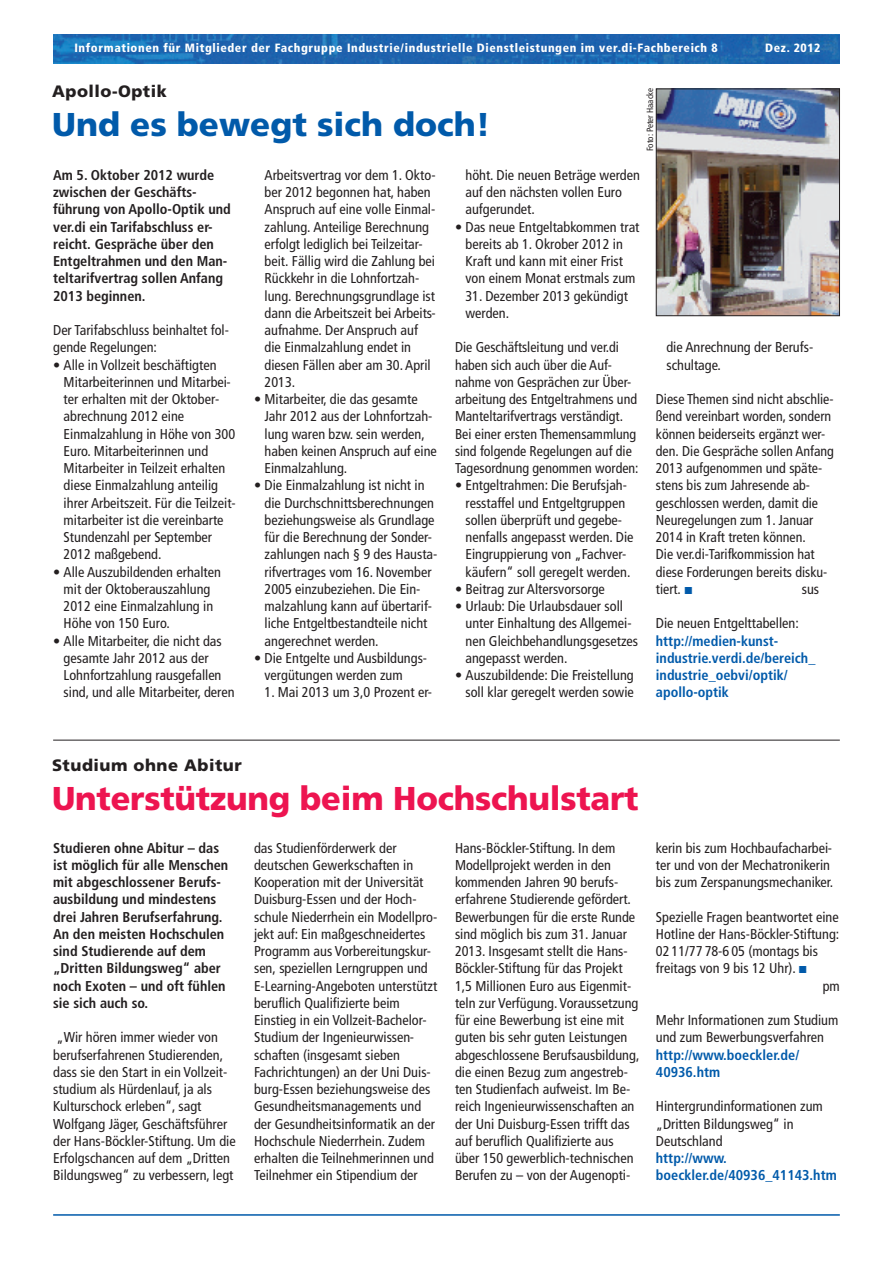
<style>
.page{position:relative;width:893px;height:1263px;background:#fff}
.page>*{position:absolute;margin:0;border:0;box-sizing:border-box;transform-origin:0 0}
.t1{font:900 33px "Frutiger LT";letter-spacing:-.005em;color:#ed1450}
.t2{font:900 33px "Frutiger LT";color:#015aaa}
.t3{font:900 16.5px "Frutiger LT";letter-spacing:.03em;color:#231f20}
.t4{font:condensed 14.25px/17.2px "Frutiger LT";color:#231f20}
.t5{font:700 condensed 14.25px/17.2px "Frutiger LT";color:#231f20}
.t6{font:700 condensed 14.25px/17.2px "Frutiger LT";color:#015aaa}
.t7{font:900 condensed 12px "Frutiger LT";letter-spacing:.05em;color:#fff}
.t8{font:condensed 9px "Frutiger LT";color:#231f20}
</style>
<div class="page">
<img style="left:53px;top:34px;width:787px;height:30px">
<hr style="left:53px;top:1214px;width:787px;height:2px;background:#015aaa">
<hr style="left:53px;top:740px;width:787px;height:1px;background:#231f20">
<img style="left:658px;top:91px;width:180px;height:223px">
<div style="left:656px;top:89px;width:184px;height:227px;border:1px solid #231f20"></div>
<p class="t7" style="left:74px;top:43px;width:645px">Informationen für Mitglieder der Fachgruppe Industrie/industrielle Dienstleistungen im ver.di-Fachbereich 8</p>
<p class="t7" style="left:765px;top:43px;width:57px">Dez. 2012</p>
<p class="t3" style="left:52px;top:85px;width:116px">Apollo-Optik</p>
<h1 class="t2" style="left:52px;top:112px;width:440px">Und es bewegt sich doch!</h1>
<p class="t8" style="left:646px;top:151px;width:64px;rotate:-90deg">Foto: Peter Haacke</p>
<p class="t5" style="left:53px;top:167px;width:179px">Am 5. Oktober 2012 wurde zwischen der Geschäfts&shy;führung von Apollo-Optik und ver.di ein Tarifabschluss er&shy;reicht. Gespräche über den<br>Entgeltrahmen und den Man&shy;teltarifvertrag sollen Anfang<br>2013 beginnen.</p>
<p class="t4" style="left:53px;top:323px;width:177px">Der Tarifabschluss beinhaltet fol&shy;gende Regelungen:</p>
<p class="t4" style="left:64px;top:357px;width:174px;text-indent:-10px">• Alle in Vollzeit beschäftigten<br>Mitarbeiterinnen und Mitarbei&shy;ter erhalten mit der Oktober&shy;abrechnung 2012 eine<br>Einmalzahlung in Höhe von 300<br>Euro. Mitarbeiterinnen und<br>Mitarbeiter in Teilzeit erhalten diese Einmalzahlung anteilig ihrer Arbeitszeit. Für die Teilzeit&shy;mitarbeiter ist die vereinbarte<br>Stundenzahl per September<br>2012 maßgebend.</p>
<p class="t4" style="left:64px;top:564px;width:159px;text-indent:-10px">• Alle Auszubildenden erhalten mit der Oktoberauszahlung<br>2012 eine Einmalzahlung in<br>Höhe von 150 Euro.</p>
<p class="t4" style="left:64px;top:633px;width:173px;text-indent:-10px">• Alle Mitarbeiter, die nicht das gesamte Jahr 2012 aus der<br>Lohnfortzahlung rausgefallen sind, und alle Mitarbeiter, deren</p>
<p class="t4" style="left:265px;top:167px;width:173px">Arbeitsvertrag vor dem 1. Okto&shy;ber 2012 begonnen hat, haben<br>Anspruch auf eine volle Einmal&shy;zahlung. Anteilige Berechnung erfolgt lediglich bei Teilzeitar&shy;beit. Fällig wird die Zahlung bei<br>Rückkehr in die Lohnfortzah&shy;lung. Berechnungsgrundlage ist dann die Arbeitszeit bei Arbeits&shy;aufnahme. Der Anspruch auf die Einmalzahlung endet in diesen Fällen aber am 30. April<br>2013.</p>
<p class="t4" style="left:265px;top:392px;width:174px;text-indent:-10px">• Mitarbeiter, die das gesamte<br>Jahr 2012 aus der Lohnfortzah&shy;lung waren bzw. sein werden, haben keinen Anspruch auf eine<br>Einmalzahlung.</p>
<p class="t4" style="left:265px;top:478px;width:174px;text-indent:-10px">• Die Einmalzahlung ist nicht in die Durchschnittsberechnungen beziehungsweise als Grundlage für die Berechnung der Sonder&shy;zahlungen nach § 9 des Hausta&shy;rifvertrages vom 16. November<br>2005 einzubeziehen. Die Ein&shy;malzahlung kann auf übertarif&shy;liche Entgeltbestandteile nicht angerechnet werden.</p>
<p class="t4" style="left:265px;top:650px;width:164px;text-indent:-10px">• Die Entgelte und Ausbildungs&shy;vergütungen werden zum</p>
<p class="t4" style="left:265px;top:685px;width:169px">1. Mai 2013 um 3,0 Prozent er-</p>
<p class="t4" style="left:465px;top:167px;width:176px">höht. Die neuen Beträge werden auf den nächsten vollen Euro aufgerundet.</p>
<p class="t4" style="left:455px;top:219px;width:186px;text-align:center">• Das neue Entgeltabkommen trat bereits ab 1. Okrober 2012 in<br>Kraft und kann mit einer Frist<br>von einem Monat erstmals zum</p>
<p class="t4" style="left:465px;top:288px;width:164px">31. Dezember 2013 gekündigt werden.</p>
<p class="t4" style="left:455px;top:340px;width:185px">Die Geschäftsleitung und ver.di haben sich auch über die Auf&shy;nahme von Gesprächen zur Über&shy;arbeitung des Entgeltrahmens und<br>Manteltarifvertrags verständigt.<br>Bei einer ersten Themensammlung sind folgende Regelungen auf die<br>Tagesordnung genommen worden:</p>
<p class="t4" style="left:465px;top:478px;width:170px;text-indent:-11px">• Entgeltrahmen: Die Berufsjah&shy;resstaffel und Entgeltgruppen sollen überprüft und gegebe&shy;nenfalls angepasst werden. Die<br>Eingruppierung von „Fachver&shy;käufern“ soll geregelt werden.</p>
<p class="t4" style="left:455px;top:581px;width:151px">• Beitrag zur Altersvorsorge</p>
<p class="t4" style="left:465px;top:599px;width:174px;text-indent:-10px">• Urlaub: Die Urlaubsdauer soll unter Einhaltung des Allgemei&shy;nen Gleichbehandlungsgesetzes angepasst werden.</p>
<p class="t4" style="left:455px;top:668px;width:180px;text-align:right">• Auszubildende: Die Freistellung soll klar geregelt werden sowie</p>
<p class="t4" style="left:666px;top:340px;width:148px">die Anrechnung der Berufs&shy;schultage.</p>
<p class="t4" style="left:656px;top:392px;width:179px">Diese Themen sind nicht abschlie&shy;ßend vereinbart worden, sondern können beiderseits ergänzt wer&shy;den. Die Gespräche sollen Anfang<br>2013 aufgenommen und späte&shy;stens bis zum Jahresende ab&shy;geschlossen werden, damit die<br>Neuregelungen zum 1. Januar<br>2014 in Kraft treten können.<br>Die ver.di-Tarifkommission hat diese Forderungen bereits disku&shy;tiert.</p>
<p class="t4" style="left:802px;top:581px;width:19px">sus</p>
<p class="t4" style="left:656px;top:616px;width:144px">Die neuen Entgelttabellen:</p>
<p class="t6" style="left:656px;top:633px;width:161px">http://medien-kunst&shy;industrie.verdi.de/bereich_ industrie_oebvi/optik/ apollo-optik</p>
<p class="t3" style="left:52px;top:759px;width:191px">Studium ohne Abitur</p>
<h1 class="t1" style="left:52px;top:786px;width:588px">Unterstützung beim Hochschulstart</h1>
<p class="t5" style="left:53px;top:840px;width:177px">Studieren ohne Abitur – das ist möglich für alle Menschen mit abgeschlossener Berufs&shy;ausbildung und mindestens drei Jahren Berufserfahrung.<br>An den meisten Hochschulen sind Studierende auf dem „Dritten Bildungsweg“ aber noch Exoten – und oft fühlen sie sich auch so.</p>
<p class="t4" style="left:53px;top:1030px;width:184px">„Wir hören immer wieder von berufserfahrenen Studierenden, dass sie den Start in ein Vollzeit&shy;studium als Hürdenlauf, ja als<br>Kulturschock erleben“, sagt<br>Wolfgang Jäger, Geschäftsführer der Hans-Böckler-Stiftung. Um die<br>Erfolgschancen auf dem „Dritten<br>Bildungsweg“ zu verbessern, legt</p>
<p class="t4" style="left:254px;top:840px;width:185px">das Studienförderwerk der deutschen Gewerkschaften in<br>Kooperation mit der Universität<br>Duisburg-Essen und der Hoch&shy;schule Niederrhein ein Modellpro&shy;jekt auf: Ein maßgeschneidertes<br>Programm aus Vorbereitungskur&shy;sen, speziellen Lerngruppen und<br>E-Learning-Angeboten unterstützt beruflich Qualifizierte beim<br>Einstieg in ein Vollzeit-Bachelor-<br>Studium der Ingenieurwissen&shy;schaften (insgesamt sieben<br>Fachrichtungen) an der Uni Duis&shy;burg-Essen beziehungsweise des<br>Gesundheitsmanagements und der Gesundheitsinformatik an der<br>Hochschule Niederrhein. Zudem erhalten die Teilnehmerinnen und<br>Teilnehmer ein Stipendium der</p>
<p class="t4" style="left:455px;top:840px;width:186px">Hans-Böckler-Stiftung. In dem<br>Modellprojekt werden in den kommenden Jahren 90 berufs&shy;erfahrene Studierende gefördert.<br>Bewerbungen für die erste Runde sind möglich bis zum 31. Januar<br>2013. Insgesamt stellt die Hans-<br>Böckler-Stiftung für das Projekt<br>1,5 Millionen Euro aus Eigenmit&shy;teln zur Verfügung. Voraussetzung für eine Bewerbung ist eine mit guten bis sehr guten Leistungen abgeschlossene Berufsausbildung, die einen Bezug zum angestreb&shy;ten Studienfach aufweist. Im Be&shy;reich Ingenieurwissenschaften an der Uni Duisburg-Essen trifft das auf beruflich Qualifizierte aus über 150 gewerblich-technischen<br>Berufen zu – von der Augenopti-</p>
<p class="t4" style="left:656px;top:840px;width:179px">kerin bis zum Hochbaufacharbei&shy;ter und von der Mechatronikerin bis zum Zerspanungsmechaniker.</p>
<p class="t4" style="left:656px;top:909px;width:184px">Spezielle Fragen beantwortet eine</p>
<p class="t4" style="left:656px;top:926px;width:185px">Hotline der Hans-Böckler-Stiftung:</p>
<p class="t4" style="left:656px;top:944px;width:164px">02 11/77 78-6 05 (montags bis</p>
<p class="t4" style="left:656px;top:961px;width:142px">freitags von 9 bis 12 Uhr).</p>
<p class="t4" style="left:823px;top:978px;width:19px">pm</p>
<p class="t4" style="left:656px;top:1013px;width:184px">Mehr Informationen zum Studium und zum Bewerbungsverfahren</p>
<p class="t6" style="left:656px;top:1047px;width:145px">http://www.boeckler.de/<br>40936.htm</p>
<p class="t4" style="left:656px;top:1099px;width:168px">Hintergrundinformationen zum „Dritten Bildungsweg“ in<br>Deutschland</p>
<p class="t6" style="left:656px;top:1151px;width:182px">http://www. boeckler.de/40936_41143.htm</p>
</div>
